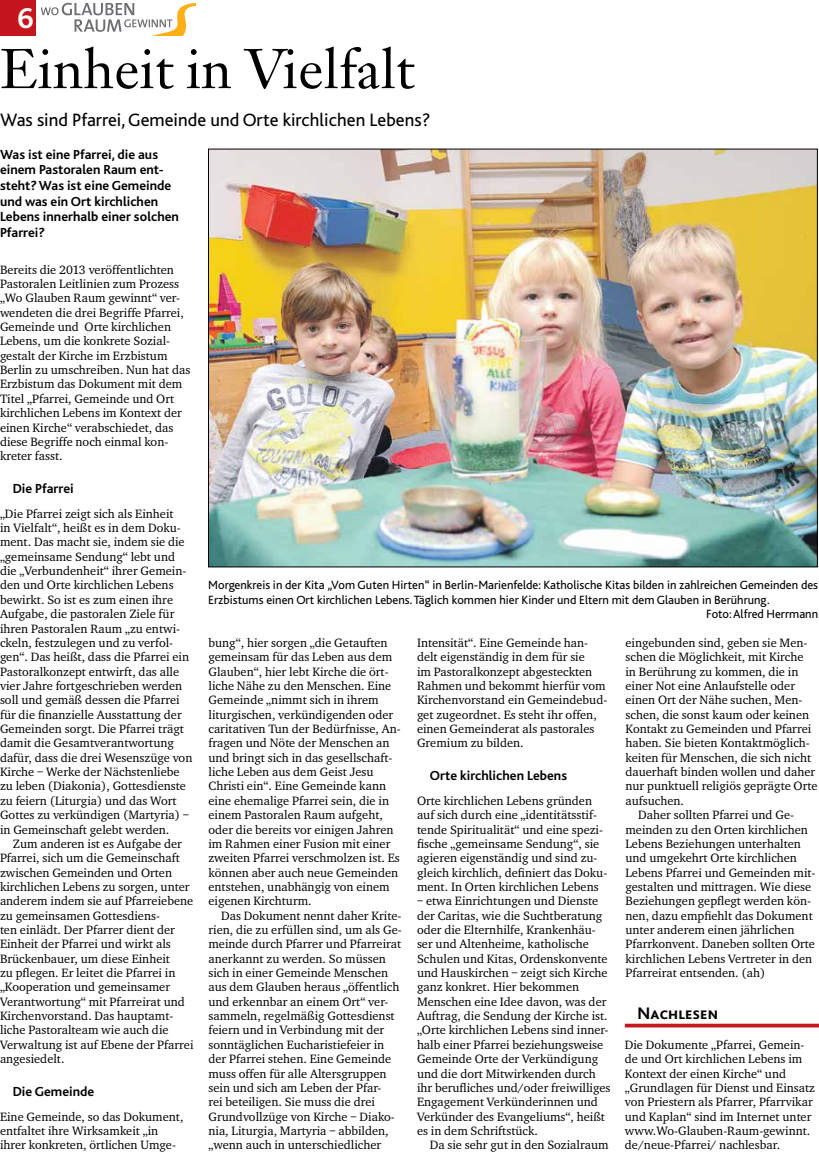
<style>
.page{position:relative;width:819px;height:1152px;background:#fff}
.page>*{position:absolute;margin:0;border:0;box-sizing:border-box;transform-origin:0 0}
.t1{font:55px "Janson Text LT";color:#000}
.t2{font:700 30px "Bliss";color:#fff}
.t3{font:18.75px "Bliss";color:#000}
.t4{font:700 17.5px "Bliss Caps";letter-spacing:.01em;color:#000}
.t5{font:700 13.75px/15.6px "Bliss";color:#000}
.t6{font:12.5px/14.4px "Charter EF";color:#000}
.t7{font:12.5px "Bliss";color:#000}
</style>
<div class="page">
<div style="left:0;top:0;width:35px;height:35px;background:#c4161c"></div>
<svg style="left:41px;top:3px;width:154px;height:32px"></svg>
<img style="left:210px;top:151px;width:605px;height:414px">
<svg style="left:625px;top:1023px;width:194px;height:4px"></svg>
<h2 class="t2" style="left:17px;top:2px;width:18px">6</h2>
<h1 class="t1" style="left:0;top:34px;width:416px">Einheit in Vielfalt</h1>
<h3 class="t3" style="left:0;top:110px;width:432px">Was sind Pfarrei, Gemeinde und Orte kirchlichen Lebens?</h3>
<p class="t5" style="left:0;top:147px;width:180px">Was ist eine Pfarrei, die aus einem Pastoralen Raum ent&shy;steht? Was ist eine Gemeinde und was ein Ort kirchlichen<br>Lebens innerhalb einer solchen<br>Pfarrei?</p>
<p class="t6" style="left:0;top:262px;width:192px">Bereits die 2013 veröffentlichten<br>Pastoralen Leitlinien zum Prozess „Wo Glauben Raum gewinnt“ ver&shy;wendeten die drei Begriffe Pfarrei,<br>Gemeinde und Orte kirchlichen<br>Lebens, um die konkrete Sozial&shy;gestalt der Kirche im Erzbistum<br>Berlin zu umschreiben. Nun hat das<br>Erzbistum das Dokument mit dem<br>Titel „Pfarrei, Gemeinde und Ort kirchlichen Lebens im Kontext der einen Kirche“ verabschiedet, das diese Begriffe noch einmal kon&shy;kreter fasst.</p>
<p class="t5" style="left:13px;top:481px;width:63px">Die Pfarrei</p>
<p class="t6" style="left:0;top:506px;width:194px">„Die Pfarrei zeigt sich als Einheit<br>in Vielfalt“, heißt es in dem Doku&shy;ment. Das macht sie, indem sie die „gemeinsame Sendung“ lebt und die „Verbundenheit“ ihrer Gemein&shy;den und Orte kirchlichen Lebens bewirkt. So ist es zum einen ihre Aufgabe, die pastoralen Ziele für ihren Pastoralen Raum „zu entwi&shy;ckeln, festzulegen und zu verfol&shy;gen“. Das heißt, dass die Pfarrei ein Pastoralkonzept entwirft, das alle vier Jahre fortgeschrieben werden soll und gemäß dessen die Pfarrei für die finanzielle Ausstattung der Gemeinden sorgt. Die Pfarrei trägt damit die Gesamtverantwortung dafür, dass die drei Wesenszüge von Kirche – Werke der Nächstenliebe zu leben (Diakonia), Gottesdienste zu feiern (Liturgia) und das Wort Gottes zu verkündigen (Martyria) – in Gemeinschaft gelebt werden.</p>
<p class="t6" style="left:0;top:836px;width:195px;text-indent:13px">Zum anderen ist es Aufgabe der<br>Pfarrei, sich um die Gemeinschaft zwischen Gemeinden und Orten kirchlichen Lebens zu sorgen, unter anderem indem sie auf Pfarreiebene zu gemeinsamen Gottesdiens-<br>ten einlädt. Der Pfarrer dient der<br>Einheit der Pfarrei und wirkt als<br>Brückenbauer, um diese Einheit<br>zu pflegen. Er leitet die Pfarrei in „Kooperation und gemeinsamer<br>Verantwortung“ mit Pfarreirat und<br>Kirchenvorstand. Das hauptamt&shy;liche Pastoralteam wie auch die<br>Verwaltung ist auf Ebene der Pfarrei angesiedelt.</p>
<p class="t5" style="left:13px;top:1083px;width:83px">Die Gemeinde</p>
<p class="t6" style="left:0;top:1109px;width:185px">Eine Gemeinde, so das Dokument, entfaltet ihre Wirksamkeit „in ihrer konkreten, örtlichen Umge-</p>
<p class="t7" style="left:208px;top:579px;width:611px">Morgenkreis in der Kita „Vom Guten Hirten“ in Berlin-Marienfelde: Katholische Kitas bilden in zahlreichen Gemeinden des</p>
<p class="t7" style="left:208px;top:593px;width:563px">Erzbistums einen Ort kirchlichen Lebens. Täglich kommen hier Kinder und Eltern mit dem Glauben in Berührung.</p>
<p class="t7" style="left:706px;top:607px;width:113px">Foto: Alfred Herrmann</p>
<p class="t6" style="left:208px;top:635px;width:194px">bung“, hier sorgen „die Getauften gemeinsam für das Leben aus dem<br>Glauben“, hier lebt Kirche die ört&shy;liche Nähe zu den Menschen. Eine<br>Gemeinde „nimmt sich in ihrem liturgischen, verkündigenden oder caritativen Tun der Bedürfnisse, An&shy;fragen und Nöte der Menschen an und bringt sich in das gesellschaft&shy;liche Leben aus dem Geist Jesu<br>Christi ein“. Eine Gemeinde kann eine ehemalige Pfarrei sein, die in einem Pastoralen Raum aufgeht, oder die bereits vor einigen Jahren im Rahmen einer Fusion mit einer zweiten Pfarrei verschmolzen ist. Es können aber auch neue Gemeinden entstehen, unabhängig von einem eigenen Kirchturm.</p>
<p class="t6" style="left:208px;top:908px;width:195px;text-indent:13px">Das Dokument nennt daher Krite&shy;rien, die zu erfüllen sind, um als Ge&shy;meinde durch Pfarrer und Pfarreirat anerkannt zu werden. So müssen sich in einer Gemeinde Menschen aus dem Glauben heraus „öffentlich und erkennbar an einem Ort“ ver&shy;sammeln, regelmäßig Gottesdienst feiern und in Verbindung mit der sonntäglichen Eucharistiefeier in der Pfarrei stehen. Eine Gemeinde muss offen für alle Altersgruppen sein und sich am Leben der Pfar-<br>rei beteiligen. Sie muss die drei Grundvollzüge von Kirche – Diako&shy;nia, Liturgia, Martyria – abbilden, „wenn auch in unterschiedlicher</p>
<p class="t6" style="left:417px;top:635px;width:192px">Intensität“. Eine Gemeinde han&shy;delt eigenständig in dem für sie<br>im Pastoralkonzept abgesteckten<br>Rahmen und bekommt hierfür vom<br>Kirchenvorstand ein Gemeindebud&shy;get zugeordnet. Es steht ihr offen, einen Gemeinderat als pastorales<br>Gremium zu bilden.</p>
<p class="t5" style="left:430px;top:768px;width:139px">Orte kirchlichen Lebens</p>
<p class="t6" style="left:417px;top:793px;width:192px">Orte kirchlichen Lebens gründen auf sich durch eine „identitätsstif&shy;tende Spiritualität“ und eine spezi&shy;fische „gemeinsame Sendung“, sie agieren eigenständig und sind zu&shy;gleich kirchlich, definiert das Doku&shy;ment. In Orten kirchlichen Lebens</p>
<p class="t6" style="left:417px;top:893px;width:195px">– etwa Einrichtungen und Dienste der Caritas, wie die Suchtberatung oder die Elternhilfe, Krankenhäu&shy;ser und Altenheime, katholische Schulen und Kitas, Ordenskonvente und Hauskirchen – zeigt sich Kirche ganz konkret. Hier bekommen Menschen eine Idee davon, was der Auftrag, die Sendung der Kirche ist. „Orte kirchlichen Lebens sind inner&shy;halb einer Pfarrei beziehungsweise Gemeinde Orte der Verkündigung und die dort Mitwirkenden durch ihr berufliches und/oder freiwilliges Engagement Verkünderinnen und Verkünder des Evangeliums“, heißt es in dem Schriftstück.</p>
<p class="t6" style="left:430px;top:1137px;width:180px">Da sie sehr gut in den Sozialraum</p>
<p class="t6" style="left:625px;top:635px;width:183px">eingebunden sind, geben sie Men-</p>
<p class="t6" style="left:625px;top:649px;width:179px">schen die Möglichkeit, mit Kirche</p>
<p class="t6" style="left:625px;top:664px;width:174px">in Berührung zu kommen, die in</p>
<p class="t6" style="left:625px;top:678px;width:171px">einer Not eine Anlaufstelle oder</p>
<p class="t6" style="left:625px;top:692px;width:178px">einen Ort der Nähe suchen, Men-</p>
<p class="t6" style="left:625px;top:707px;width:185px">schen, die sonst kaum oder keinen</p>
<p class="t6" style="left:625px;top:721px;width:187px">Kontakt zu Gemeinden und Pfarrei</p>
<p class="t6" style="left:625px;top:735px;width:186px">haben. Sie bieten Kontaktmöglich-</p>
<p class="t6" style="left:625px;top:750px;width:187px">keiten für Menschen, die sich nicht</p>
<p class="t6" style="left:625px;top:764px;width:191px">dauerhaft binden wollen und daher</p>
<p class="t6" style="left:625px;top:779px;width:193px">nur punktuell religiös geprägte Orte</p>
<p class="t6" style="left:625px;top:793px;width:60px">aufsuchen.</p>
<p class="t6" style="left:638px;top:807px;width:157px">Daher sollten Pfarrei und Ge-</p>
<p class="t6" style="left:625px;top:822px;width:184px">meinden zu den Orten kirchlichen</p>
<p class="t6" style="left:625px;top:836px;width:177px">Lebens Beziehungen unterhalten</p>
<p class="t6" style="left:625px;top:850px;width:173px">und umgekehrt Orte kirchlichen</p>
<p class="t6" style="left:625px;top:865px;width:191px">Lebens Pfarrei und Gemeinden mit-</p>
<p class="t6" style="left:625px;top:879px;width:187px">gestalten und mittragen. Wie diese</p>
<p class="t6" style="left:625px;top:893px;width:187px">Beziehungen gepflegt werden kön-</p>
<p class="t6" style="left:625px;top:908px;width:189px">nen, dazu empfiehlt das Dokument</p>
<p class="t6" style="left:625px;top:922px;width:170px">unter anderem einen jährlichen</p>
<p class="t6" style="left:625px;top:936px;width:191px">Pfarrkonvent. Daneben sollten Orte</p>
<p class="t6" style="left:625px;top:951px;width:188px">kirchlichen Lebens Vertreter in den</p>
<p class="t6" style="left:625px;top:965px;width:141px">Pfarreirat entsenden. (ah)</p>
<h3 class="t4" style="left:637px;top:1004px;width:82px">Nachlesen</h3>
<p class="t6" style="left:625px;top:1037px;width:192px">Die Dokumente „Pfarrei, Gemein&shy;de und Ort kirchlichen Lebens im Kontext der einen Kirche“ und „Grundlagen für Dienst und Einsatz von Priestern als Pfarrer, Pfarrvikar und Kaplan“ sind im Internet unter www.Wo-Glauben-Raum-gewinnt. de/neue-Pfarrei/ nachlesbar.</p>
</div>
